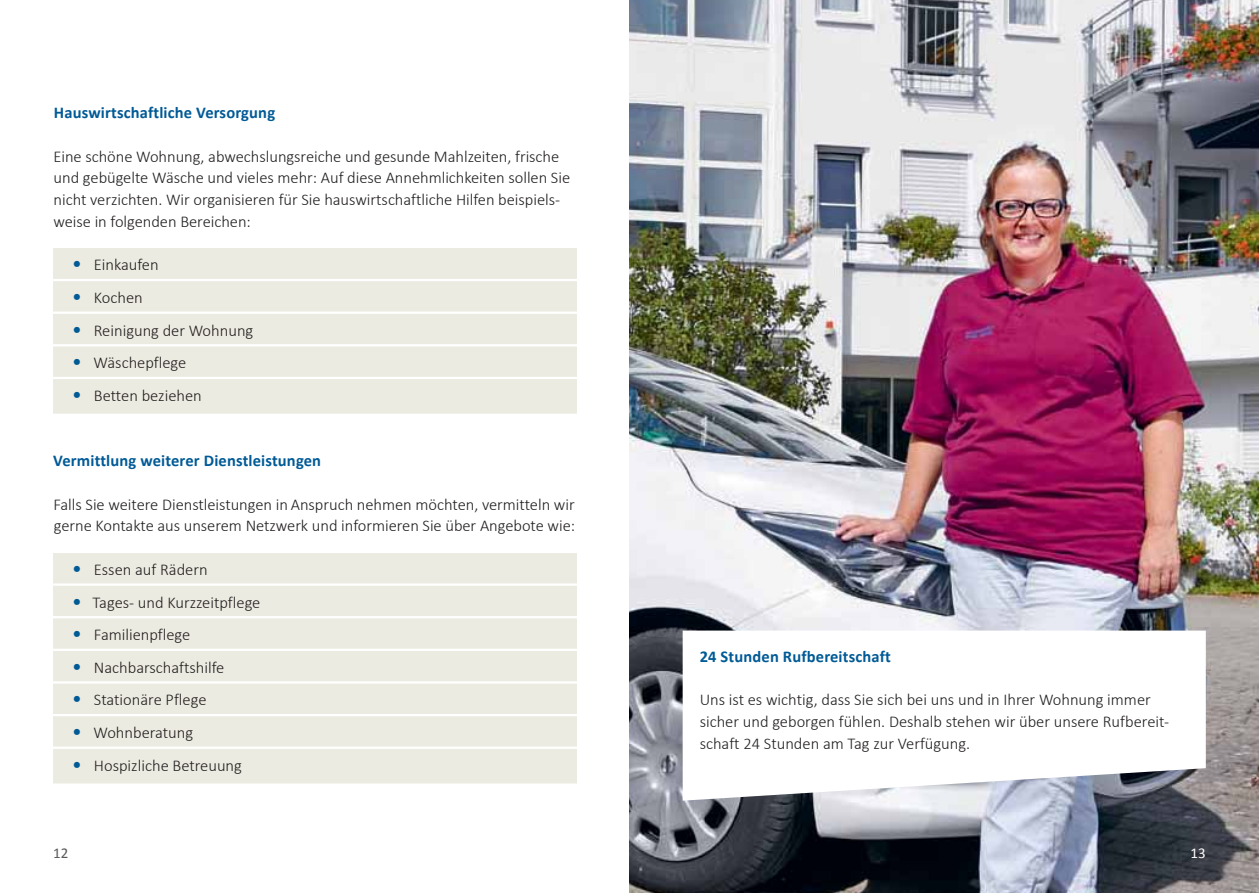
<style>
.page{position:relative;width:1259px;height:893px;background:#fff}
.page>*{position:absolute;margin:0;border:0;box-sizing:border-box;transform-origin:0 0}
.t1{font:300 16.5px/21.8px "Calibri";color:#231f20}
.t2{font:700 16.5px "Calibri";letter-spacing:.01em;color:#005a96}
.t3{font:15px "Calibri";color:#58595b}
.t4{font:15px "Calibri";color:#fff}
.s1{font-weight:400;font-size:19.5px;color:#005a96}
</style>
<div class="page">
<div style="left:53px;top:249px;width:523px;height:174px;background:#ecebe1"></div>
<hr style="left:45px;top:279px;width:535px;height:2px;background:#fff">
<hr style="left:45px;top:312px;width:535px;height:2px;background:#fff">
<hr style="left:45px;top:344px;width:535px;height:2px;background:#fff">
<hr style="left:45px;top:377px;width:535px;height:2px;background:#fff">
<div style="left:45px;top:414px;width:535px;height:12px;background:#fff"></div>
<div style="left:53px;top:554px;width:523px;height:238px;background:#ecebe1"></div>
<hr style="left:45px;top:583px;width:535px;height:3px;background:#fff">
<hr style="left:45px;top:616px;width:535px;height:2px;background:#fff">
<hr style="left:45px;top:649px;width:535px;height:2px;background:#fff">
<hr style="left:45px;top:681px;width:535px;height:3px;background:#fff">
<hr style="left:45px;top:714px;width:535px;height:2px;background:#fff">
<hr style="left:45px;top:747px;width:535px;height:2px;background:#fff">
<div style="left:45px;top:783px;width:535px;height:12px;background:#fff"></div>
<img style="left:629px;top:0;width:630px;height:893px">
<svg style="left:682px;top:631px;width:523px;height:170px"></svg>
<p class="t2" style="left:54px;top:102px;width:223px">Hauswirtschaftliche Versorgung</p>
<p class="t1" style="left:53px;top:145px;width:518px">Eine schöne Wohnung, abwechslungsreiche und gesunde Mahlzeiten, frische und gebügelte Wäsche und vieles mehr: Auf diese Annehmlichkeiten sollen Sie nicht verzichten. Wir organisieren für Sie hauswirtschaftliche Hilfen beispiels&shy;weise in folgenden Bereichen:</p>
<p class="t1" style="left:72px;top:254px;width:88px"><span class="s1">•</span> Einkaufen</p>
<p class="t1" style="left:72px;top:287px;width:72px"><span class="s1">•</span> Kochen</p>
<p class="t1" style="left:72px;top:319px;width:183px"><span class="s1">•</span> Reinigung der Wohnung</p>
<p class="t1" style="left:72px;top:352px;width:116px"><span class="s1">•</span> Wäschepflege</p>
<p class="t1" style="left:72px;top:384px;width:131px"><span class="s1">•</span> Betten beziehen</p>
<p class="t2" style="left:53px;top:450px;width:269px">Vermittlung weiterer Dienstleistungen</p>
<p class="t1" style="left:53px;top:493px;width:523px">Falls Sie weitere Dienstleistungen in Anspruch nehmen möchten, vermitteln wir gerne Kontakte aus unserem Netzwerk und informieren Sie über Angebote wie:</p>
<p class="t1" style="left:72px;top:558px;width:137px"><span class="s1">•</span> Essen auf Rädern</p>
<p class="t1" style="left:72px;top:591px;width:190px"><span class="s1">•</span> Tages- und Kurzzeitpflege</p>
<p class="t1" style="left:72px;top:624px;width:120px"><span class="s1">•</span> Familienpflege</p>
<p class="t1" style="left:72px;top:656px;width:154px"><span class="s1">•</span> Nachbarschaftshilfe</p>
<p class="t1" style="left:72px;top:689px;width:136px"><span class="s1">•</span> Stationäre Pflege</p>
<p class="t1" style="left:72px;top:722px;width:123px"><span class="s1">•</span> Wohnberatung</p>
<p class="t1" style="left:72px;top:754px;width:171px"><span class="s1">•</span> Hospizliche Betreuung</p>
<p class="t3" style="left:53px;top:843px;width:17px">12</p>
<p class="t2" style="left:699px;top:646px;width:193px">24 Stunden Rufbereitschaft</p>
<p class="t1" style="left:699px;top:689px;width:471px">Uns ist es wichtig, dass Sie sich bei uns und in Ihrer Wohnung immer sicher und geborgen fühlen. Deshalb stehen wir über unsere Rufbereit&shy;schaft 24 Stunden am Tag zur Verfügung.</p>
<p class="t4" style="left:1190px;top:843px;width:17px">13</p>
</div>
